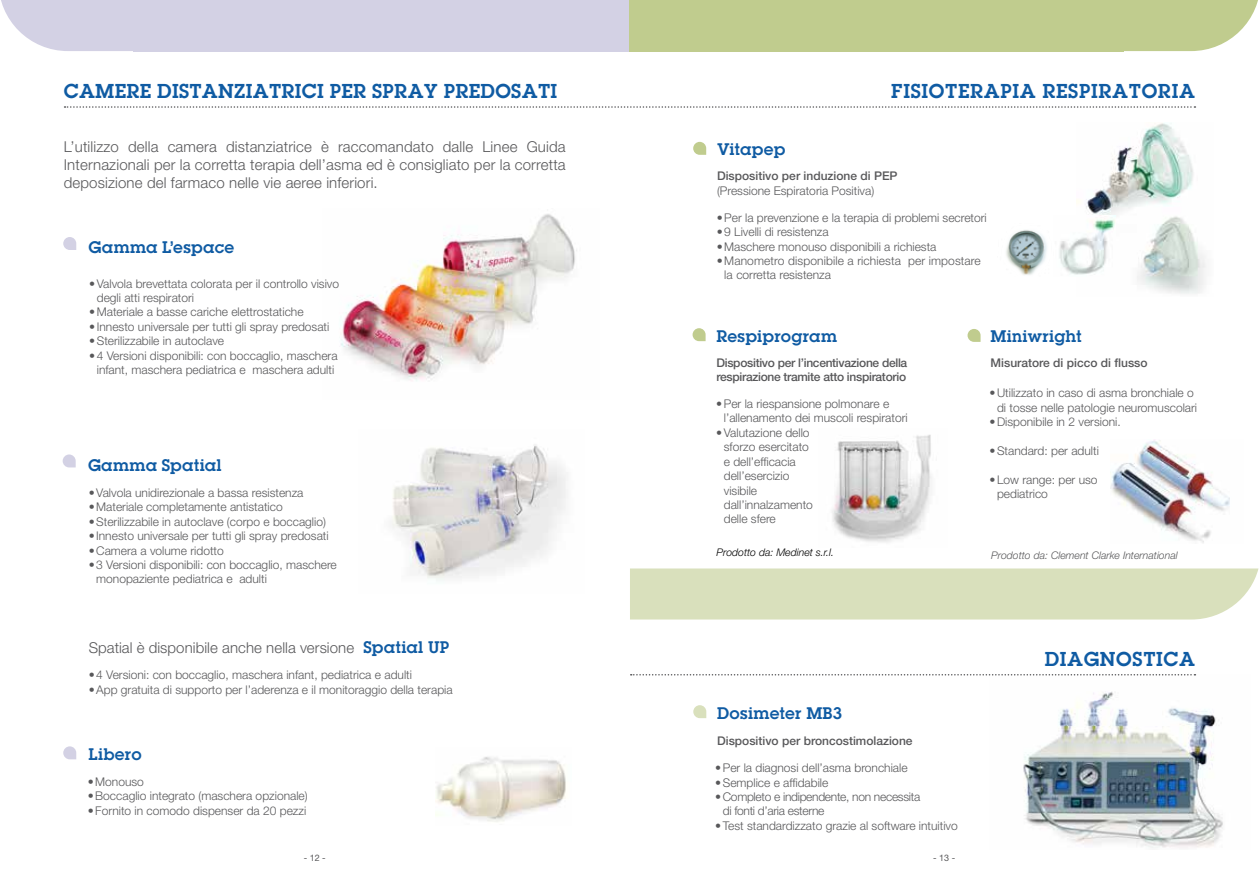
<style>
.page{position:relative;width:1259px;height:893px;background:#fff}
.page>*{position:absolute;margin:0;border:0;box-sizing:border-box;transform-origin:0 0}
.t1{font:18px "Lubalin Demi";letter-spacing:.02em;color:#0f5ba3}
.t2{font:300 15px/18px "Helvetica Neue LT Std";letter-spacing:.01em;color:#58585a;text-align:justify}
.t3{font:15px "Lubalin Demi";letter-spacing:.01em;color:#0f5ba3}
.t4{font:300 12px/14.4px "Helvetica Neue LT Std";color:#58585a}
.t5{font:500 12px "Helvetica Neue LT Std";color:#58585a}
.t6{font:500 12px/14.4px "Helvetica Neue LT Std";letter-spacing:-.025em;color:#58585a}
.t7{font:300 12px/14.4px "Helvetica Neue LT Std";letter-spacing:-.025em;color:#58585a}
.t8{font:italic 300 10.5px "Helvetica Neue LT Std";color:#58585a}
.t9{font:italic 300 10.5px "Helvetica Neue LT Std";color:#000}
.t10{font:9px "Helvetica Neue LT Std";color:#58585a}
.s1{font-family:"Lubalin Demi";font-weight:400;color:#0f5ba3}
</style>
<div class="page">
<div style="left:630px;top:568px;width:628px;height:51px;background:#d9e0bc"></div>
<img style="left:341px;top:214px;width:236px;height:167px">
<img style="left:989px;top:674px;width:234px;height:174px">
<img style="left:1076px;top:123px;width:130px;height:171px">
<img style="left:1059px;top:215px;width:56px;height:61px">
<img style="left:1006px;top:230px;width:41px;height:45px">
<img style="left:1111px;top:439px;width:119px;height:104px">
<img style="left:832px;top:434px;width:100px;height:109px">
<svg style="left:65px;top:106px;width:1130px;height:2px"></svg>
<div style="left:628px;top:0;width:496px;height:51px;background:#c0cc8e"></div>
<div style="left:133px;top:0;width:495px;height:51px;background:#d3d1e4"></div>
<svg style="left:1124px;top:0;width:134px;height:51px;background:#c8d29c"></svg>
<svg style="left:1px;top:0;width:132px;height:51px;background:#d8d7e7"></svg>
<svg style="left:63px;top:454px;width:13px;height:13px"></svg>
<svg style="left:63px;top:746px;width:13px;height:13px"></svg>
<svg style="left:693px;top:142px;width:13px;height:13px"></svg>
<svg style="left:693px;top:705px;width:13px;height:13px"></svg>
<svg style="left:63px;top:237px;width:13px;height:13px"></svg>
<svg style="left:631px;top:674px;width:564px;height:1px"></svg>
<svg style="left:692px;top:328px;width:13px;height:13px"></svg>
<svg style="left:967px;top:329px;width:13px;height:13px"></svg>
<img style="left:391px;top:444px;width:175px;height:137px">
<img style="left:436px;top:757px;width:130px;height:65px">
<h1 class="t1" style="left:64px;top:78px;width:495px">CAMERE DISTANZIATRICI PER SPRAY PREDOSATI</h1>
<h1 class="t1" style="left:891px;top:78px;width:305px">FISIOTERAPIA RESPIRATORIA</h1>
<p class="t2" style="left:64px;top:138px;width:503px">L’utilizzo della camera distanziatrice è raccomandato dalle Linee Guida Internazionali per la corretta terapia dell’asma ed è consigliato per la corretta deposizione del farmaco nelle vie aeree inferiori.</p>
<p class="t3" style="left:89px;top:237px;width:147px">Gamma L’espace</p>
<p class="t4" style="left:97px;top:276px;width:244px;text-indent:-8px">•Valvola brevettata colorata per il controllo visivo degli atti respiratori</p>
<p class="t4" style="left:89px;top:305px;width:216px">•Materiale a basse cariche elettrostatiche</p>
<p class="t4" style="left:89px;top:319px;width:241px">•Innesto universale per tutti gli spray predosati</p>
<p class="t4" style="left:89px;top:333px;width:136px">•Sterilizzabile in autoclave</p>
<p class="t4" style="left:89px;top:348px;width:250px;text-align:center">•4 Versioni disponibili: con boccaglio, maschera infant, maschera pediatrica e maschera adulti</p>
<p class="t3" style="left:88px;top:454px;width:135px">Gamma Spatial</p>
<p class="t4" style="left:89px;top:485px;width:216px">•Valvola unidirezionale a bassa resistenza</p>
<p class="t4" style="left:89px;top:500px;width:195px">•Materiale completamente antistatico</p>
<p class="t4" style="left:89px;top:514px;width:239px">•Sterilizzabile in autoclave (corpo e boccaglio)</p>
<p class="t4" style="left:89px;top:529px;width:241px">•Innesto universale per tutti gli spray predosati</p>
<p class="t4" style="left:89px;top:543px;width:137px">•Camera a volume ridotto</p>
<p class="t4" style="left:96px;top:557px;width:242px;text-indent:-8px">•3 Versioni disponibili: con boccaglio, maschere monopaziente pediatrica e adulti</p>
<p class="t2" style="left:89px;top:638px;width:362px">Spatial è disponibile anche nella versione <span class="s1">Spatial UP</span></p>
<p class="t4" style="left:89px;top:668px;width:325px">•4 Versioni: con boccaglio, maschera infant, pediatrica e adulti</p>
<p class="t4" style="left:89px;top:682px;width:365px">•App gratuita di supporto per l’aderenza e il monitoraggio della terapia</p>
<p class="t3" style="left:89px;top:743px;width:55px">Libero</p>
<p class="t4" style="left:88px;top:774px;width:58px">•Monouso</p>
<p class="t4" style="left:88px;top:788px;width:221px">•Boccaglio integrato (maschera opzionale)</p>
<p class="t4" style="left:88px;top:803px;width:220px">•Fornito in comodo dispenser da 20 pezzi</p>
<p class="t3" style="left:717px;top:139px;width:70px">Vitapep</p>
<p class="t5" style="left:717px;top:169px;width:182px">Dispositivo per induzione di PEP</p>
<p class="t4" style="left:717px;top:183px;width:159px">(Pressione Espiratoria Positiva)</p>
<p class="t4" style="left:716px;top:210px;width:272px">•Per la prevenzione e la terapia di problemi secretori</p>
<p class="t4" style="left:716px;top:224px;width:113px">•9 Livelli di resistenza</p>
<p class="t4" style="left:716px;top:239px;width:221px">•Maschere monouso disponibili a richiesta</p>
<p class="t4" style="left:724px;top:253px;width:258px;text-indent:-8px">•Manometro disponibile a richiesta per impostare la corretta resistenza</p>
<p class="t3" style="left:716px;top:325px;width:122px">Respiprogram</p>
<p class="t6" style="left:716px;top:355px;width:192px">Dispositivo per l’incentivazione della respirazione tramite atto inspiratorio</p>
<p class="t4" style="left:724px;top:396px;width:185px;text-indent:-8px">•Per la riespansione polmonare e l’allenamento dei muscoli respiratori</p>
<p class="t4" style="left:724px;top:425px;width:91px;text-indent:-8px">•Valutazione dello sforzo esercitato e dell’efficacia dell’esercizio visibile dall’innalzamento delle sfere</p>
<p class="t3" style="left:990px;top:325px;width:93px">Miniwright</p>
<p class="t5" style="left:990px;top:356px;width:158px">Misuratore di picco di flusso</p>
<p class="t4" style="left:989px;top:386px;width:209px;text-align:right">•Utilizzato in caso di asma bronchiale o di tosse nelle patologie neuromuscolari</p>
<p class="t4" style="left:989px;top:414px;width:133px">•Disponibile in 2 versioni.</p>
<p class="t4" style="left:989px;top:443px;width:111px">•Standard: per adulti</p>
<p class="t4" style="left:997px;top:472px;width:102px;text-indent:-8px">•Low range: per uso pediatrico</p>
<p class="t9" style="left:716px;top:546px;width:119px">Prodotto da: Medinet s.r.l.</p>
<p class="t8" style="left:991px;top:549px;width:188px">Prodotto da: Clement Clarke International</p>
<p class="t3" style="left:717px;top:702px;width:126px">Dosimeter MB3</p>
<p class="t5" style="left:717px;top:733px;width:197px">Dispositivo per broncostimolazione</p>
<p class="t4" style="left:715px;top:760px;width:194px">•Per la diagnosi dell’asma bronchiale</p>
<p class="t4" style="left:715px;top:775px;width:115px">•Semplice e affidabile</p>
<p class="t7" style="left:723px;top:789px;width:199px;text-indent:-8px">•Completo e indipendente, non necessita di fonti d’aria esterne</p>
<p class="t4" style="left:715px;top:818px;width:244px">•Test standardizzato grazie al software intuitivo</p>
<h1 class="t1" style="left:1044px;top:646px;width:152px">DIAGNOSTICA</h1>
<p class="t10" style="left:304px;top:853px;width:24px">- 12 -</p>
<p class="t10" style="left:933px;top:853px;width:24px">- 13 -</p>
</div>
